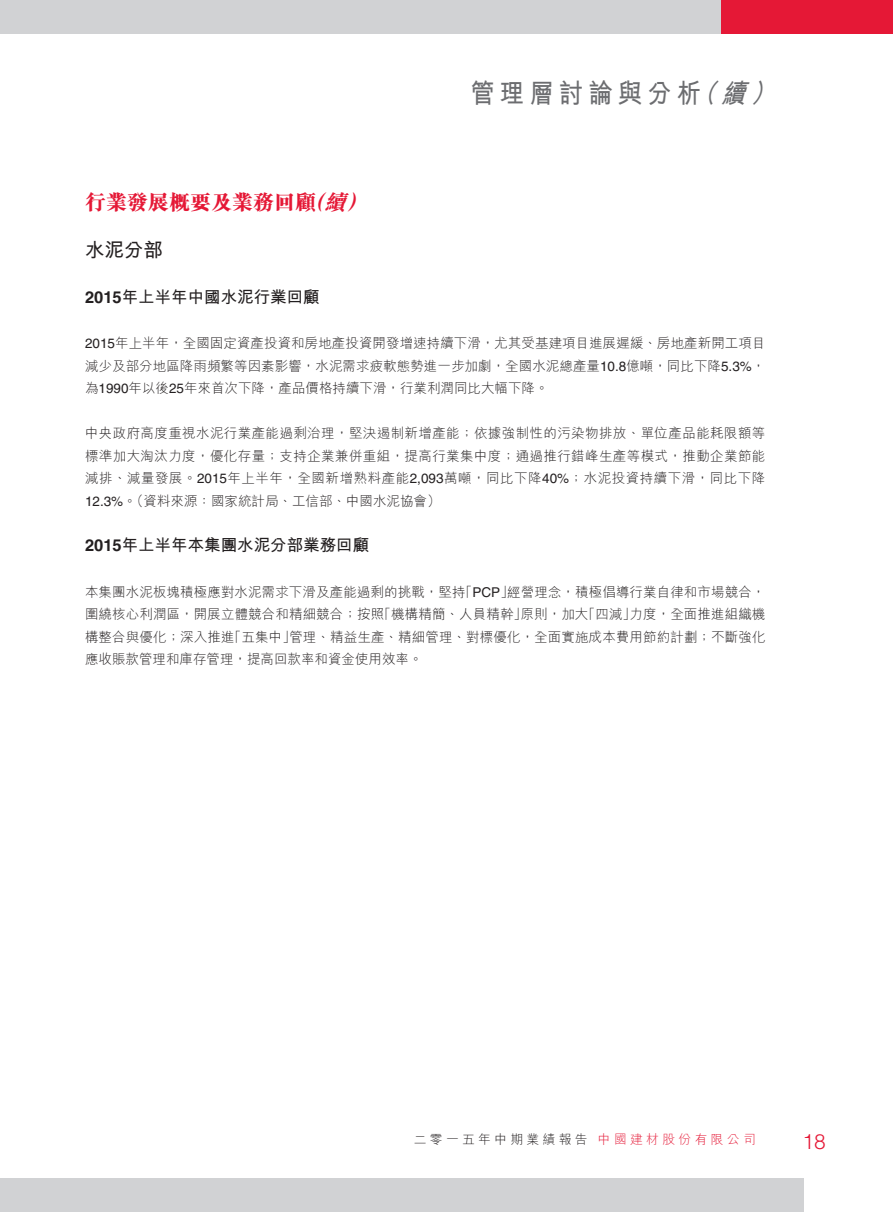
<style>
.page{position:relative;width:893px;height:1212px;background:#fff}
.page>*{position:absolute;margin:0;border:0;box-sizing:border-box;transform-origin:0 0}
.t1{font:700 27px "M Hei HK";letter-spacing:.215em;color:#6c6d70;scale:.9 1}
.t2{font:italic 700 27px "M Hei HK";color:#6c6d70;scale:.9 1}
.t3{font:800 21px "M Sung HK";color:#e51836}
.t4{font:300 21px "Helvetica LT Std";color:#e51836}
.t5{font:italic 800 21px "M Sung HK";color:#e51836}
.t6{font:700 19.5px "M Hei HK";color:#231f20}
.t7{font:700 16.5px "M Hei HK";color:#231f20}
.t8{font:300 13.5px/22.5px "M Hei HK";letter-spacing:.005em;color:#231f20;text-align:justify}
.t9{font:13.5px "Helvetica LT Std";color:#231f20}
.t10{font:300 12.75px "M Hei HK";letter-spacing:.265em;color:#231f20}
.t11{font:300 12.75px "M Hei HK";letter-spacing:.265em;color:#e51836}
.s1{font-style:italic}
.s2{font-family:"Helvetica LT Std"}
.s3{font-family:"Helvetica LT Std";font-weight:400}
.s4{font-family:"M Hei HK";font-weight:300}
</style>
<div class="page">
<div style="left:0;top:1178px;width:804px;height:34px;background:#d1d2d4"></div>
<div style="left:0;top:0;width:722px;height:34px;background:#d1d2d4"></div>
<div style="left:721px;top:0;width:172px;height:34px;background:#e51836"></div>
<h2 class="t3" style="left:85px;top:192px;width:267px">行業發展概要及業務回顧<span class="s1">續</span></h2>
<h2 class="t5" style="left:303px;top:192px;width:28px">（</h2>
<h2 class="t5" style="left:345px;top:192px;width:28px">(</h2>
<h1 class="t1" style="left:470px;top:73px;width:258px">管理層討論與分析</h1>
<h1 class="t2" style="left:691px;top:73px;width:39px">（</h1>
<h1 class="t2" style="left:750px;top:73px;width:39px">(</h1>
<h1 class="t2" style="left:721px;top:73px;width:39px">續</h1>
<h3 class="t6" style="left:85px;top:235px;width:79px">水泥分部</h3>
<p class="t7" style="left:85px;top:285px;width:236px"><span class="s2">2015</span>年上半年中國水泥行業回顧</p>
<p class="t8" style="left:85px;top:332px;width:682px"><span class="s3">2015</span>年上半年，全國固定資產投資和房地產投資開發增速持續下滑，尤其受基建項目進展遲緩、房地產新開工項目減少及部分地區降雨頻繁等因素影響，水泥需求疲軟態勢進一步加劇，全國水泥總產量<span class="s3">10.8</span>億噸，同比下降<span class="s3">5.3%</span>，為<span class="s3">1990</span>年以後<span class="s3">25</span>年來首次下降，產品價格持續下滑，行業利潤同比大幅下降。</p>
<p class="t8" style="left:85px;top:422px;width:682px">中央政府高度重視水泥行業產能過剩治理，堅決遏制新增產能；依據強制性的污染物排放、單位產品能耗限額等標準加大淘汰力度，優化存量；支持企業兼併重組，提高行業集中度；通過推行錯峰生產等模式，推動企業節能減排、減量發展。<span class="s3">2015</span>年上半年，全國新增熟料產能<span class="s3">2,093</span>萬噸，同比下降<span class="s3">40%</span>；水泥投資持續下滑，同比下降<span class="s3">12.3%</span>。（資料來源：國家統計局、工信部、中國水泥協會(</p>
<p class="t7" style="left:85px;top:533px;width:286px"><span class="s2">2015</span>年上半年本集團水泥分部業務回顧</p>
<p class="t8" style="left:507px;top:580px;width:260px">經營理念，積極倡導行業自律和市場競合，</p>
<p class="t8" style="left:85px;top:580px;width:382px">本集團水泥板塊積極應對水泥需求下滑及產能過剩的挑戰，堅持</p>
<p class="t9" style="left:459px;top:584px;width:56px"><span class="s4">「</span>PCP<span class="s4">」</span></p>
<p class="t8" style="left:629px;top:603px;width:137px">力度，全面推進組織機</p>
<p class="t8" style="left:289px;top:603px;width:478px;text-indent:-204px">圍繞核心利潤區，開展立體競合和精細競合；按照<br>管理、精益生產、精細管理、對標優化，全面實施成本費用節約計劃；不斷強化</p>
<p class="t8" style="left:378px;top:603px;width:151px">「機構精簡、人員精幹」</p>
<p class="t8" style="left:521px;top:603px;width:69px">原則，加大</p>
<p class="t8" style="left:582px;top:603px;width:56px">「四減」</p>
<p class="t8" style="left:85px;top:625px;width:339px">構整合與優化；深入推進<br>應收賬款管理和庫存管理，提高回款率和資金使用效率。</p>
<p class="t8" style="left:228px;top:625px;width:69px">「五集中」</p>
<p class="t10" style="left:414px;top:1133px;width:175px">二零一五年中期業績報告</p>
<p class="t11" style="left:598px;top:1133px;width:159px">中國建材股份有限公司</p>
<h2 class="t4" style="left:802px;top:1129px;width:25px">18</h2>
</div>
